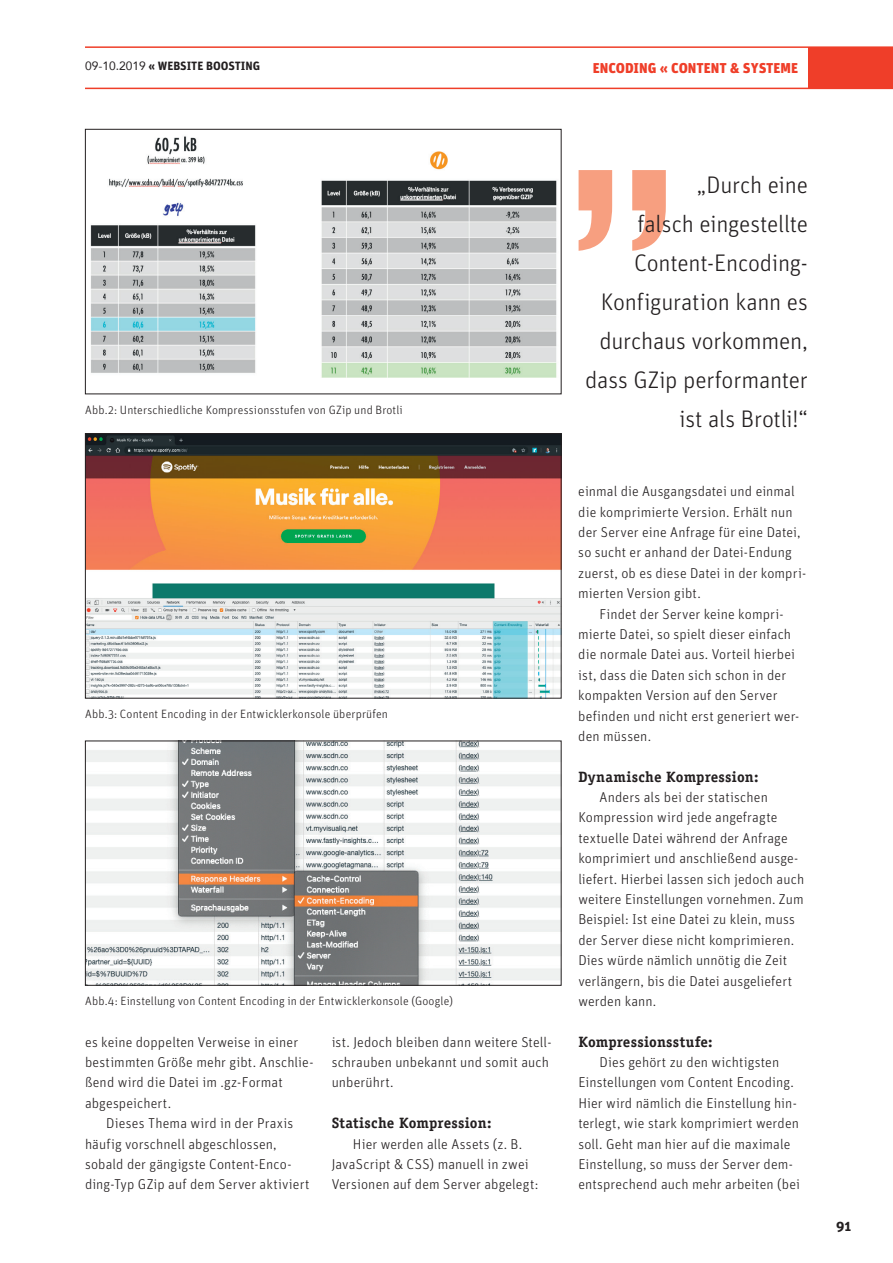
<style>
.page{position:relative;width:893px;height:1263px;background:#fff}
.page>*{position:absolute;margin:0;border:0;box-sizing:border-box;transform-origin:0 0}
.t1{font:300 24px/39px "Unit";letter-spacing:-.01em;color:#231f20;text-align:right}
.t2{font:700 15px "Officina Serif Std";letter-spacing:.015em;color:#231f20}
.t3{font:300 14.25px/20.4px "Unit";letter-spacing:.01em;color:#231f20}
.t4{font:900 14.25px "Unit";color:#ef3e29}
.t5{font:700 14.25px "Unit";color:#231f20}
.t6{font:300 12px "Unit";letter-spacing:.01em;color:#231f20}
.t7{font:700 12px "Unit";color:#231f20}
.s1{font-family:"Avenir";font-weight:400}
</style>
<div class="page">
<div style="left:808px;top:47px;width:85px;height:41px;background:#ef3e29"></div>
<hr style="left:85px;top:46px;width:808px;height:2px;background:#ef3e29">
<hr style="left:85px;top:88px;width:808px;height:1px;background:#ef3e29">
<img style="left:90px;top:136px;width:467px;height:242px">
<div style="left:85px;top:129px;width:476px;height:265px;border:1px solid #231f20"></div>
<img style="left:87px;top:435px;width:472px;height:261px">
<div style="left:85px;top:433px;width:476px;height:265px;border:1px solid #231f20"></div>
<img style="left:87px;top:743px;width:472px;height:240px">
<svg style="left:578px;top:170px;width:88px;height:81px"></svg>
<p class="t7" style="left:85px;top:59px;width:177px"><span class="s1">09-10.2019</span> « WEBSITE BOOSTING</p>
<p class="t4" style="left:593px;top:59px;width:207px">ENCODING « CONTENT &amp; SYSTEME</p>
<p class="t6" style="left:85px;top:403px;width:319px">Abb.2: Unterschiedliche Kompressionsstufen von GZip und Brotli</p>
<p class="t6" style="left:85px;top:707px;width:304px">Abb.3: Content Encoding in der Entwicklerkonsole überprüfen</p>
<p class="t6" style="left:85px;top:994px;width:369px">Abb.4: Einstellung von Content Encoding in der Entwicklerkonsole (Google)</p>
<p class="t3" style="left:85px;top:1031px;width:230px">es keine doppelten Verweise in einer bestimmten Größe mehr gibt. Anschlie&shy;ßend wird die Datei im .gz-Format abgespeichert.</p>
<p class="t3" style="left:85px;top:1113px;width:226px;text-indent:21px">Dieses Thema wird in der Praxis häufig vorschnell abgeschlossen, sobald der gängigste Content-Enco&shy;ding-Typ GZip auf dem Server aktiviert</p>
<p class="t3" style="left:332px;top:1031px;width:221px">ist. Jedoch bleiben dann weitere Stell&shy;schrauben unbekannt und somit auch unberührt.</p>
<p class="t2" style="left:332px;top:1114px;width:161px">Statische Kompression:</p>
<p class="t3" style="left:332px;top:1133px;width:208px;text-indent:21px">Hier werden alle Assets (z. B.<br>JavaScript &amp; CSS) manuell in zwei<br>Versionen auf dem Server abgelegt:</p>
<h1 class="t1" style="left:585px;top:165px;width:224px">„Durch eine<br>falsch eingestellte<br>Content-Encoding-<br>Konfiguration kann es durchaus vorkommen, dass GZip performanter ist als Brotli!“</h1>
<p class="t3" style="left:578px;top:481px;width:218px">einmal die Ausgangsdatei und einmal</p>
<p class="t3" style="left:578px;top:501px;width:216px">die komprimierte Version. Erhält nun</p>
<p class="t3" style="left:578px;top:522px;width:224px">der Server eine Anfrage für eine Datei,</p>
<p class="t3" style="left:578px;top:542px;width:215px">so sucht er anhand der Datei-Endung</p>
<p class="t3" style="left:578px;top:562px;width:229px">zuerst, ob es diese Datei in der kompri-</p>
<p class="t3" style="left:578px;top:583px;width:124px">mierten Version gibt.</p>
<p class="t3" style="left:599px;top:603px;width:186px">Findet der Server keine kompri-</p>
<p class="t3" style="left:578px;top:624px;width:214px">mierte Datei, so spielt dieser einfach</p>
<p class="t3" style="left:578px;top:644px;width:218px">die normale Datei aus. Vorteil hierbei</p>
<p class="t3" style="left:578px;top:664px;width:209px">ist, dass die Daten sich schon in der</p>
<p class="t3" style="left:578px;top:685px;width:201px">kompakten Version auf den Server</p>
<p class="t3" style="left:578px;top:705px;width:223px">befinden und nicht erst generiert wer-</p>
<p class="t3" style="left:578px;top:726px;width:74px">den müssen.</p>
<p class="t2" style="left:578px;top:767px;width:182px">Dynamische Kompression:</p>
<p class="t3" style="left:578px;top:787px;width:227px;text-indent:21px">Anders als bei der statischen Kompression wird jede angefragte textuelle Datei während der Anfrage komprimiert und anschließend ausge&shy;liefert. Hierbei lassen sich jedoch auch weitere Einstellungen vornehmen. Zum Beispiel: Ist eine Datei zu klein, muss der Server diese nicht komprimieren.<br>Dies würde nämlich unnötig die Zeit verlängern, bis die Datei ausgeliefert werden kann.</p>
<p class="t2" style="left:578px;top:1032px;width:136px">Kompressionsstufe:</p>
<p class="t3" style="left:578px;top:1052px;width:223px;text-indent:21px">Dies gehört zu den wichtigsten Einstellungen vom Content Encoding.<br>Hier wird nämlich die Einstellung hin&shy;terlegt, wie stark komprimiert werden soll. Geht man hier auf die maximale Einstellung, so muss der Server dem&shy;entsprechend auch mehr arbeiten (bei</p>
<p class="t5" style="left:836px;top:1216px;width:17px">91</p>
</div>
